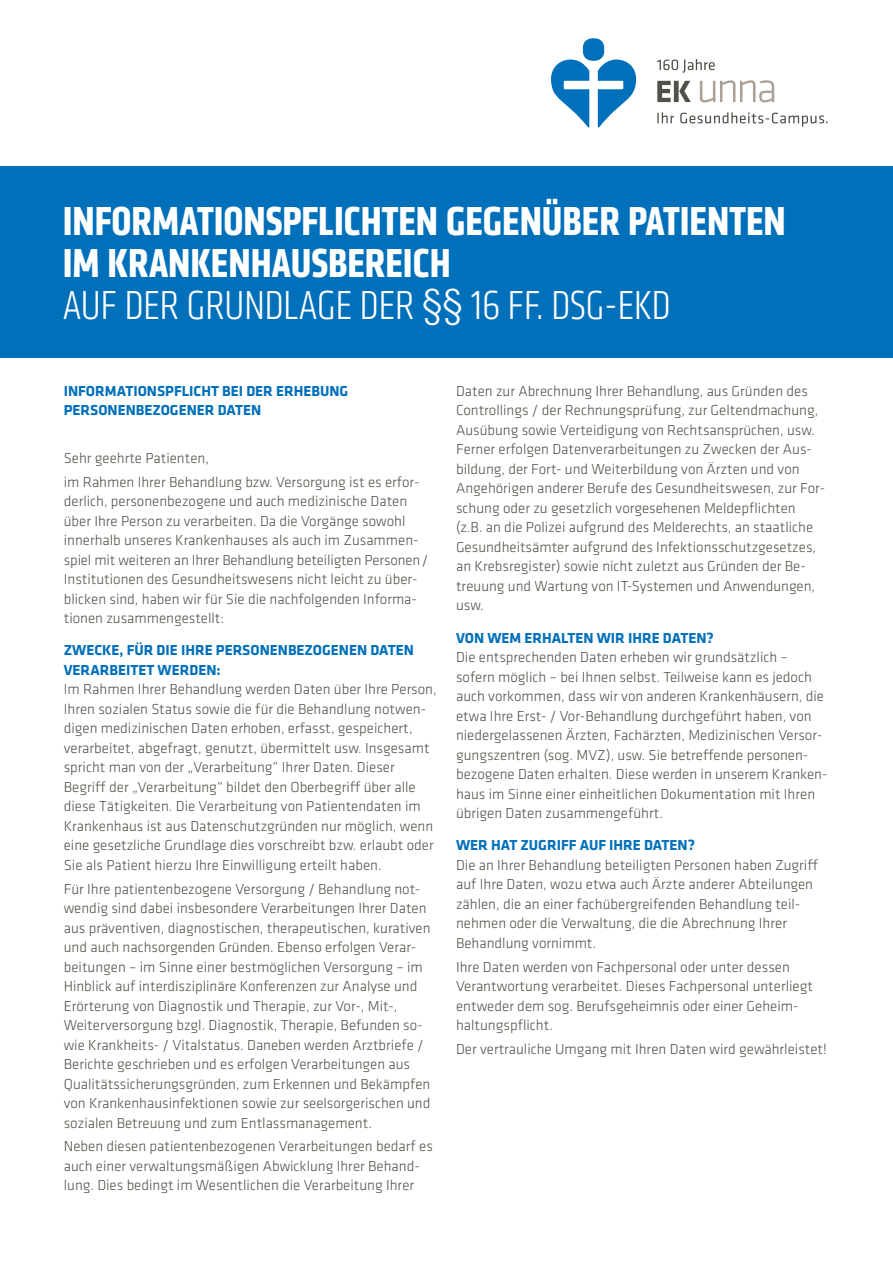
<style>
.page{position:relative;width:893px;height:1263px;background:#fff}
.page>*{position:absolute;margin:0;border:0;box-sizing:border-box;transform-origin:0 0}
.t1{font:700 condensed 42px/42px "Klavika";color:#fff}
.t2{font:300 15px/19.5px "Klavika";color:#525149}
.t3{font:700 15px/19.5px "Klavika";color:#0070ba}
.s1{font-weight:300}
.s2{font-family:"Helvetica Neue";font-weight:300}
</style>
<div class="page">
<div style="left:0;top:166px;width:893px;height:191px;background:#0070ba"></div>
<svg style="left:657px;top:112px;width:170px;height:15px"></svg>
<svg style="left:700px;top:80px;width:74px;height:22px"></svg>
<svg style="left:657px;top:81px;width:34px;height:21px"></svg>
<svg style="left:551px;top:38px;width:85px;height:90px"></svg>
<svg style="left:657px;top:59px;width:58px;height:14px"></svg>
<h1 class="t1" style="left:63px;top:200px;width:725px">INFORMATIONSPFLICHTEN GEGENÜBER PATIENTEN<br>IM KRANKENHAUSBEREICH<br><span class="s1">AUF DER GRUNDLAGE DER</span> <span class="s2">§§</span> <span class="s1">16 FF. DSG-EKD</span></h1>
<p class="t3" style="left:64px;top:380px;width:286px">INFORMATIONSPFLICHT BEI DER ERHEBUNG<br>PERSONENBEZOGENER DATEN</p>
<p class="t2" style="left:64px;top:446px;width:357px;line-height:23.7px">Sehr geehrte Patienten,<br>im Rahmen Ihrer Behandlung bzw. Versorgung ist es erfor-</p>
<p class="t2" style="left:64px;top:491px;width:366px">derlich, personenbezogene und auch medizinische Daten über Ihre Person zu verarbeiten. Da die Vorgänge sowohl innerhalb unseres Krankenhauses als auch im Zusammen&shy;spiel mit weiteren an Ihrer Behandlung beteiligten Personen/ Institutionen des Gesundheitswesens nicht leicht zu über&shy;blicken sind, haben wir für Sie die nachfolgenden Informa&shy;tionen zusammengestellt:</p>
<p class="t3" style="left:64px;top:640px;width:352px">ZWECKE, FÜR DIE IHRE PERSONENBEZOGENEN DATEN<br>VERARBEITET WERDEN:</p>
<p class="t2" style="left:64px;top:679px;width:374px">Im Rahmen Ihrer Behandlung werden Daten über Ihre Person, Ihren sozialen Status sowie die für die Behandlung notwen&shy;digen medizinischen Daten erhoben, erfasst, gespeichert, verarbeitet, abgefragt, genutzt, übermittelt usw. Insgesamt spricht man von der „Verarbeitung“ Ihrer Daten. Dieser Begriff der „Verarbeitung“ bildet den Oberbegriff über alle diese Tätigkeiten. Die Verarbeitung von Patientendaten im Krankenhaus ist aus Datenschutzgründen nur möglich, wenn eine gesetzliche Grundlage dies vorschreibt bzw. erlaubt oder Sie als Patient hierzu Ihre Einwilligung erteilt haben.</p>
<p class="t2" style="left:64px;top:879px;width:368px">Für Ihre patientenbezogene Versorgung / Behandlung not&shy;wendig sind dabei insbesondere Verarbeitungen Ihrer Daten aus präventiven, diagnostischen, therapeutischen, kurativen und auch nachsorgenden Gründen. Ebenso erfolgen Verar&shy;beitungen – im Sinne einer bestmöglichen Versorgung – im Hinblick auf interdisziplinäre Konferenzen zur Analyse und Erörterung von Diagnostik und Therapie, zur Vor-, Mit-, Weiterversorgung bzgl. Diagnostik, Therapie, Befunden so&shy;wie Krankheits- / Vitalstatus. Daneben werden Arztbriefe / Berichte geschrieben und es erfolgen Verarbeitungen aus Qualitätssicherungsgründen, zum Erkennen und Bekämpfen von Krankenhausinfektionen sowie zur seelsorgerischen und sozialen Betreuung und zum Entlassmanagement.</p>
<p class="t2" style="left:64px;top:1136px;width:371px">Neben diesen patientenbezogenen Verarbeitungen bedarf es auch einer verwaltungsmäßigen Abwicklung Ihrer Behand&shy;lung. Dies bedingt im Wesentlichen die Verarbeitung Ihrer</p>
<p class="t2" style="left:456px;top:381px;width:371px">Daten zur Abrechnung Ihrer Behandlung, aus Gründen des Controllings / der Rechnungsprüfung, zur Geltendmachung, Ausübung sowie Verteidigung von Rechtsansprüchen, usw.<br>Ferner erfolgen Datenverarbeitungen zu Zwecken der Aus&shy;bildung, der Fort- und Weiterbildung von Ärzten und von Angehörigen anderer Berufe des Gesundheitswesen, zur For&shy;schung oder zu gesetzlich vorgesehenen Meldepflichten (z.B. an die Polizei aufgrund des Melderechts, an staatliche Gesundheitsämter aufgrund des Infektionsschutzgesetzes, an Krebsregister) sowie nicht zuletzt aus Gründen der Be&shy;treuung und Wartung von IT-Systemen und Anwendungen, usw.</p>
<p class="t3" style="left:456px;top:627px;width:259px">VON WEM ERHALTEN WIR IHRE DATEN?</p>
<p class="t2" style="left:456px;top:647px;width:373px">Die entsprechenden Daten erheben wir grundsätzlich – sofern möglich – bei Ihnen selbst. Teilweise kann es jedoch auch vorkommen, dass wir von anderen Krankenhäusern, die etwa Ihre Erst- / Vor-Behandlung durchgeführt haben, von niedergelassenen Ärzten, Fachärzten, Medizinischen Versor&shy;gungszentren (sog. MVZ), usw. Sie betreffende personen&shy;bezogene Daten erhalten. Diese werden in unserem Kranken&shy;haus im Sinne einer einheitlichen Dokumentation mit Ihren übrigen Daten zusammengeführt.</p>
<p class="t3" style="left:456px;top:835px;width:240px">WER HAT ZUGRIFF AUF IHRE DATEN?</p>
<p class="t2" style="left:456px;top:855px;width:364px">Die an Ihrer Behandlung beteiligten Personen haben Zugriff auf Ihre Daten, wozu etwa auch Ärzte anderer Abteilungen zählen, die an einer fachübergreifenden Behandlung teil&shy;nehmen oder die Verwaltung, die die Abrechnung Ihrer Behandlung vornimmt.</p>
<p class="t2" style="left:456px;top:957px;width:358px">Ihre Daten werden von Fachpersonal oder unter dessen Verantwortung verarbeitet. Dieses Fachpersonal unterliegt entweder dem sog. Berufsgeheimnis oder einer Geheim&shy;haltungspflicht.</p>
<p class="t2" style="left:456px;top:1039px;width:372px">Der vertrauliche Umgang mit Ihren Daten wird gewährleistet!</p>
</div>
